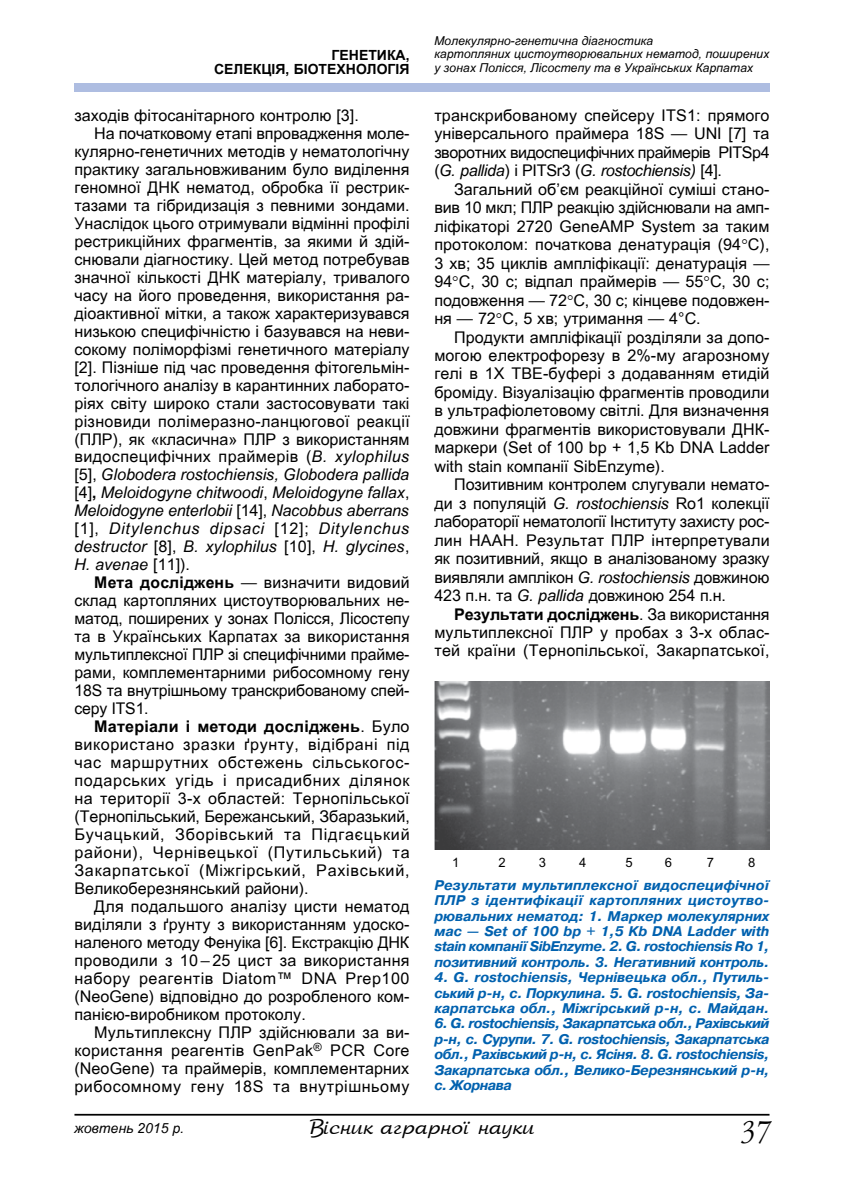
<style>
.page{position:relative;width:844px;height:1191px;background:#fff}
.page>*{position:absolute;margin:0;border:0;box-sizing:border-box;transform-origin:0 0}
.t1{font:italic 31.5px "Lazurski C";color:#000}
.t2{font:21px "AS Arbat";color:#000}
.t3{font:16.1px/18.4px "Visnyk";color:#000;text-align:justify}
.t4{font:italic 16.1px "Visnyk";color:#000}
.t5{font:16.1px "Visnyk";letter-spacing:.02em;color:#000}
.t6{font:16.1px "Visnyk";letter-spacing:.035em;color:#000}
.t7{font:16.1px "Visnyk";letter-spacing:.045em;color:#000}
.t8{font:16.1px "Visnyk";letter-spacing:.025em;color:#000}
.t9{font:16.1px "Visnyk";letter-spacing:.04em;color:#000}
.t10{font:italic 16.1px "Visnyk";letter-spacing:.045em;color:#000}
.t11{font:16.1px "Visnyk";letter-spacing:.05em;color:#000}
.t12{font:700 16.1px "Visnyk";letter-spacing:.015em;color:#000}
.t13{font:italic 700 14px/15.4px "Pragmatica C";letter-spacing:-.02em;color:#0061af;text-align:justify}
.t14{font:700 14px/14px "Visnyk";color:#000;text-align:right}
.t15{font:italic 14px "Visnyk";color:#000}
.t16{font:12.95px "Visnyk";color:#000}
.t17{font:italic 12.25px/13.5px "Visnyk";color:#000}
.s1{font-style:italic}
.s2{font-style:normal}
.s3{font-weight:700;font-style:normal}
.s4{font-weight:700}
.s5{font-weight:400}
</style>
<div class="page">
<div style="left:74px;top:83px;width:695px;height:8px;background:#aebde1"></div>
<hr style="left:74px;top:1113px;width:695px;height:2px;background:#000">
<img style="left:434px;top:681px;width:335px;height:168px">
<p class="t14" style="left:214px;top:48px;width:197px">ГЕНЕТИКА,<br>СЕЛЕКЦІЯ, БІОТЕХНОЛОГІЯ</p>
<p class="t3" style="left:74px;top:106px;width:286px">заходів фітосанітарного контролю [3].</p>
<p class="t3" style="left:94px;top:124px;width:317px">На початковому етапі впровадження моле-</p>
<p class="t3" style="left:74px;top:142px;width:336px">кулярно-генетичних методів у нематологічну</p>
<p class="t3" style="left:74px;top:160px;width:336px">практику загальновживаним було виділення</p>
<p class="t3" style="left:74px;top:178px;width:336px">геномної ДНК нематод, обробка її рестрик-</p>
<p class="t3" style="left:74px;top:196px;width:336px">тазами та гібридизація з певними зондами.</p>
<p class="t3" style="left:74px;top:214px;width:336px">Унаслідок цього отримували відмінні профілі</p>
<p class="t3" style="left:74px;top:232px;width:336px">рестрикційних фрагментів, за якими й здій-</p>
<p class="t3" style="left:74px;top:250px;width:336px">снювали діагностику. Цей метод потребував</p>
<p class="t3" style="left:74px;top:268px;width:336px">значної кількості ДНК матеріалу, тривалого</p>
<p class="t3" style="left:74px;top:286px;width:336px">часу на його проведення, використання ра-</p>
<p class="t3" style="left:74px;top:304px;width:336px">діоактивної мітки, а також характеризувався</p>
<p class="t3" style="left:74px;top:322px;width:336px">низькою специфічністю і базувався на неви-</p>
<p class="t3" style="left:74px;top:340px;width:336px">сокому поліморфізмі генетичного матеріалу</p>
<p class="t3" style="left:74px;top:358px;width:336px">[2]. Пізніше під час проведення фітогельмін-</p>
<p class="t3" style="left:74px;top:376px;width:336px">тологічного аналізу в карантинних лаборато-</p>
<p class="t3" style="left:74px;top:394px;width:336px">ріях світу широко стали застосовувати такі</p>
<p class="t5" style="left:74px;top:412px;width:337px">різновиди полімеразно-ланцюгової реакції</p>
<p class="t3" style="left:74px;top:429px;width:336px">(ПЛР), як «класична» ПЛР з використанням</p>
<p class="t8" style="left:74px;top:448px;width:336px">видоспецифічних праймерів (<span class="s1">B. xylophilus</span></p>
<p class="t4" style="left:74px;top:466px;width:336px"><span class="s2">[5],</span> Globodera rostochiensis, Globodera pallida</p>
<p class="t4" style="left:74px;top:484px;width:337px"><span class="s2">[4]</span><span class="s3">,</span> Meloidogyne chitwoodi<span class="s2">,</span> Meloidogyne fallax<span class="s2">,</span></p>
<p class="t4" style="left:74px;top:502px;width:336px">Meloidogyne enterlobii <span class="s2">[14],</span> Nacobbus aberrans</p>
<p class="t10" style="left:74px;top:520px;width:336px"><span class="s2">[1],</span> Ditylenchus dipsaci <span class="s2">[12];</span> Ditylenchus</p>
<p class="t4" style="left:74px;top:538px;width:336px">destructor <span class="s2">[8],</span> B. xylophilus <span class="s2">[10],</span> H. glycines<span class="s2">,</span></p>
<p class="t4" style="left:74px;top:556px;width:117px">H. аvenae <span class="s2">[11]).</span></p>
<p class="t3" style="left:94px;top:573px;width:317px"><span class="s4">Мета досліджень</span> — визначити видовий</p>
<p class="t3" style="left:74px;top:591px;width:336px">склад картопляних цистоутворювальних не-</p>
<p class="t3" style="left:74px;top:609px;width:336px">матод, поширених у зонах Полісся, Лісостепу</p>
<p class="t3" style="left:74px;top:627px;width:336px">та в Українських Карпатах за використання</p>
<p class="t3" style="left:74px;top:645px;width:336px">мультиплексної ПЛР зі специфічними прайме-</p>
<p class="t3" style="left:74px;top:663px;width:336px">рами, комплементарними рибосомному гену</p>
<p class="t3" style="left:74px;top:681px;width:336px">18S та внутрішньому транскрибованому спей-</p>
<p class="t3" style="left:74px;top:699px;width:76px">серу ІTS1.</p>
<p class="t12" style="left:94px;top:718px;width:317px">Матеріали і методи досліджень<span class="s5">. Було</span></p>
<p class="t6" style="left:74px;top:735px;width:336px">використано зразки ґрунту, відібрані під</p>
<p class="t9" style="left:74px;top:753px;width:336px">час маршрутних обстежень сільськогос-</p>
<p class="t9" style="left:74px;top:771px;width:336px">подарських угідь і присадибних ділянок</p>
<p class="t5" style="left:74px;top:789px;width:336px">на території 3-х областей: Тернопільської</p>
<p class="t3" style="left:74px;top:807px;width:337px">(Тернопільський, Бережанський, Збаразький,</p>
<p class="t11" style="left:74px;top:825px;width:337px">Бучацький, Зборівський та Підгаєцький</p>
<p class="t7" style="left:74px;top:843px;width:336px">райони), Чернівецької (Путильський) та</p>
<p class="t7" style="left:74px;top:861px;width:336px">Закарпатської (Міжгірський, Рахівський,</p>
<p class="t3" style="left:74px;top:879px;width:236px">Великоберезнянський райони).</p>
<p class="t3" style="left:94px;top:897px;width:317px">Для подальшого аналізу цисти нематод</p>
<p class="t3" style="left:74px;top:915px;width:336px">виділяли з ґрунту з використанням удоско-</p>
<p class="t3" style="left:74px;top:933px;width:336px">наленого методу Фенуіка [6]. Екстракцію ДНК</p>
<p class="t5" style="left:74px;top:951px;width:336px">проводили з 10 – 25 цист за використання</p>
<p class="t6" style="left:74px;top:969px;width:336px">набору реагентів Diatom™ DNA Prep100</p>
<p class="t3" style="left:74px;top:987px;width:336px">(NeoGene) відповідно до розробленого ком-</p>
<p class="t3" style="left:74px;top:1005px;width:233px">панією-виробником протоколу.</p>
<p class="t3" style="left:94px;top:1023px;width:317px">Мультиплексну ПЛР здійснювали за ви-</p>
<p class="t8" style="left:74px;top:1041px;width:336px">користання реагентів GenPak<sup>®</sup> PCR Core</p>
<p class="t3" style="left:74px;top:1059px;width:336px">(NeoGene) та праймерів, комплементарних</p>
<p class="t6" style="left:74px;top:1077px;width:336px">рибосомному гену 18S та внутрішньому</p>
<p class="t17" style="left:434px;top:34px;width:336px">Молекулярно-генетична діагностика<br>картопляних цистоутворювальних нематод, поширених у зонах Полісся, Лісостепу та в Українських Карпатах</p>
<p class="t3" style="left:434px;top:106px;width:337px">транскрибованому спейсеру ІTS1: прямого універсального праймера 18S — UNI [7] та зворотних видоспецифічних праймерів PITSp4 (<span class="s1">G. pallida</span>) і PITSr3 (<span class="s1">G. rostochiensis)</span> [4].</p>
<p class="t3" style="left:434px;top:180px;width:336px;text-indent:20px">Загальний об’єм реакційної суміші стано&shy;вив 10 мкл; ПЛР реакцію здійснювали на амп&shy;ліфікаторі 2720 GeneAMP System за таким протоколом: початкова денатурація (94 C), 3 хв; 35 циклів ампліфікації: денатурація — 94 C, 30 с; відпал праймерів — 55 C, 30 с; подовження — 72 C, 30 с; кінцеве подовжен&shy;ня — 72 C, 5 хв; утримання — 4°С.</p>
<p class="t3" style="left:434px;top:327px;width:336px;text-indent:20px">Продукти ампліфікації розділяли за допо&shy;могою електрофорезу в 2%-му агарозному гелі в 1Х ТВЕ-буфері з додаванням етидій броміду. Візуалізацію фрагментів проводили в ультрафіолетовому світлі. Для визначення довжини фрагментів використовували ДНК&shy;маркери (Set of 100 bp + 1,5 Kb DNA Ladder with stain компанії SibEnzyme).</p>
<p class="t3" style="left:434px;top:475px;width:337px;text-indent:20px">Позитивним контролем слугували немато&shy;ди з популяцій <span class="s1">G. rostochiensis</span> Ro1 колекції лабораторії нематології Інституту захисту рос&shy;лин НААН. Результат ПЛР інтерпретували як позитивний, якщо в аналізованому зразку виявляли амплікон <span class="s1">G. rostochiensis</span> довжиною 423 п.н. та <span class="s1">G. pallida</span> довжиною 254 п.н.</p>
<p class="t3" style="left:434px;top:604px;width:337px;text-indent:20px"><span class="s4">Результати досліджень</span>. За використання мультиплексної ПЛР у пробах з 3-х облас&shy;тей країни (Тернопільської, Закарпатської,</p>
<p class="t16" style="left:452px;top:855px;width:9px">1</p>
<p class="t16" style="left:498px;top:855px;width:9px">2</p>
<p class="t16" style="left:538px;top:855px;width:9px">3</p>
<p class="t16" style="left:579px;top:855px;width:9px">4</p>
<p class="t16" style="left:625px;top:855px;width:9px">5</p>
<p class="t16" style="left:664px;top:855px;width:9px">6</p>
<p class="t16" style="left:706px;top:855px;width:9px">7</p>
<p class="t16" style="left:748px;top:855px;width:9px">8</p>
<p class="t13" style="left:434px;top:877px;width:336px">Результати мультиплексної видоспецифічної ПЛР з ідентифікації картопляних цистоутво&shy;рювальних нематод: 1. Маркер молекулярних мас — Set of 100 bp + 1,5 Kb DNA Ladder with stain компанії SibEnzyme. 2. G. rostochiensis Ro 1, позитивний контроль. 3. Негативний контроль.</p>
<p class="t13" style="left:434px;top:969px;width:336px">4. G. rostochiensis, Чернівецька обл., Путиль&shy;ський р-н, с. Поркулина. 5. G. rostochiensis, За&shy;карпатська обл., Міжгірський р-н, с. Майдан.</p>
<p class="t13" style="left:434px;top:1016px;width:336px">6. G. rostochiensis, Закарпатська обл., Рахівський р-н, с. Сурупи. 7. G. rostochiensis, Закарпатська обл., Рахівський р-н, с. Ясіня. 8. G. rostochiensis, Закарпатська обл., Велико-Березнянський р-н, с. Жорнава</p>
<p class="t15" style="left:74px;top:1120px;width:111px">жовтень 2015 р.</p>
<h2 class="t2" style="left:310px;top:1113px;width:226px">Вісник аграрної науки</h2>
<h1 class="t1" style="left:735px;top:1111px;width:35px">37</h1>
</div>
